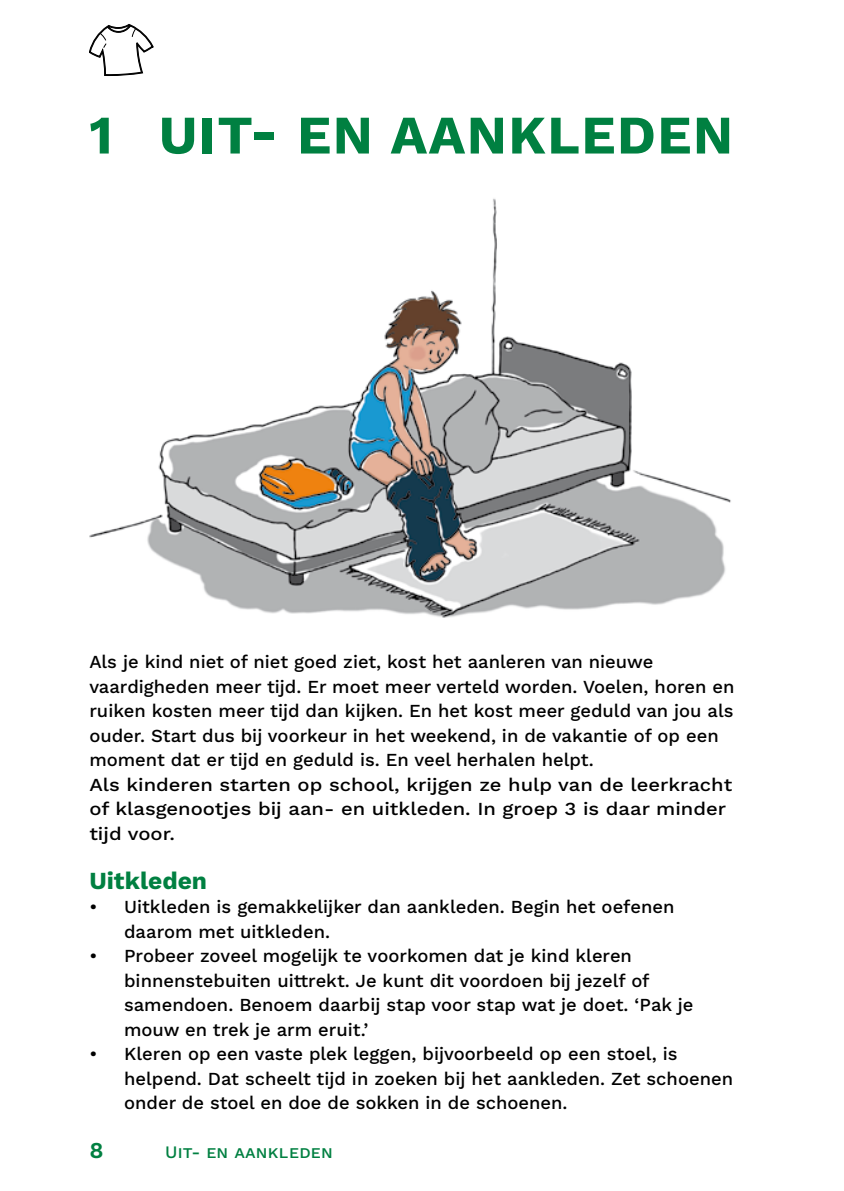
<style>
.page{position:relative;width:844px;height:1191px;background:#fff}
.page>*{position:absolute;margin:0;border:0;box-sizing:border-box;transform-origin:0 0}
.Kop_1{font:700 54.25px "Work Sans";letter-spacing:.025em;color:#008041}
.Kop_2{font:700 24.5px "Work Sans";color:#008041}
.t1{font:600 22.75px "Work Sans";color:#008041}
.Opsomming_bullit{font:500 18.38px/24.5px "Work Sans";color:#000}
.broodtekst{font:500 18.38px/24.5px "Work Sans";color:#000}
.broodtekst-2{font:500 18.38px/24.5px "Work Sans";color:#000;scale:1.1 1}
.t2{font:500 17.5px "Work Sans";letter-spacing:.01em;color:#008041}
</style>
<div class="page">
<svg style="left:89px;top:24px;width:64px;height:52px"></svg>
<img style="left:89px;top:198px;width:642px;height:420px">
<h1 class="Kop_1" style="left:89px;top:94px;width:645px">1 UIT- EN AANKLEDEN</h1>
<p class="broodtekst" style="left:89px;top:649px;width:646px">Als je kind niet of niet goed ziet, kost het aanleren van nieuwe vaardigheden meer tijd. Er moet meer verteld worden. Voelen, horen en ruiken kosten meer tijd dan kijken. En het kost meer geduld van jou als ouder. Start dus bij voorkeur in het weekend, in de vakantie of op een moment dat er tijd en geduld is. En veel herhalen helpt.</p>
<p class="broodtekst-2" style="left:89px;top:771px;width:585px">Als kinderen starten op school, krijgen ze hulp van de leerkracht of klasgenootjes bij aan- en uitkleden. In groep 3 is daar minder tijd voor.</p>
<h2 class="Kop_2" style="left:89px;top:862px;width:119px">Uitkleden</h2>
<p class="Opsomming_bullit" style="left:124px;top:894px;width:551px;text-indent:-35px">• Uitkleden is gemakkelijker dan aankleden. Begin het oefenen daarom met uitkleden.</p>
<p class="Opsomming_bullit" style="left:124px;top:943px;width:570px;text-indent:-35px">• Probeer zoveel mogelijk te voorkomen dat je kind kleren binnenstebuiten uittrekt. Je kunt dit voordoen bij jezelf of samendoen. Benoem daarbij stap voor stap wat je doet. ‘Pak je mouw en trek je arm eruit.’</p>
<p class="Opsomming_bullit" style="left:124px;top:1041px;width:610px;text-indent:-35px">• Kleren op een vaste plek leggen, bijvoorbeeld op een stoel, is helpend. Dat scheelt tijd in zoeken bij het aankleden. Zet schoenen onder de stoel en doe de sokken in de schoenen.</p>
<p class="t1" style="left:89px;top:1133px;width:16px">8</p>
<p class="t2" style="left:165px;top:1139px;width:169px">Uit- en aankleden</p>
</div>
